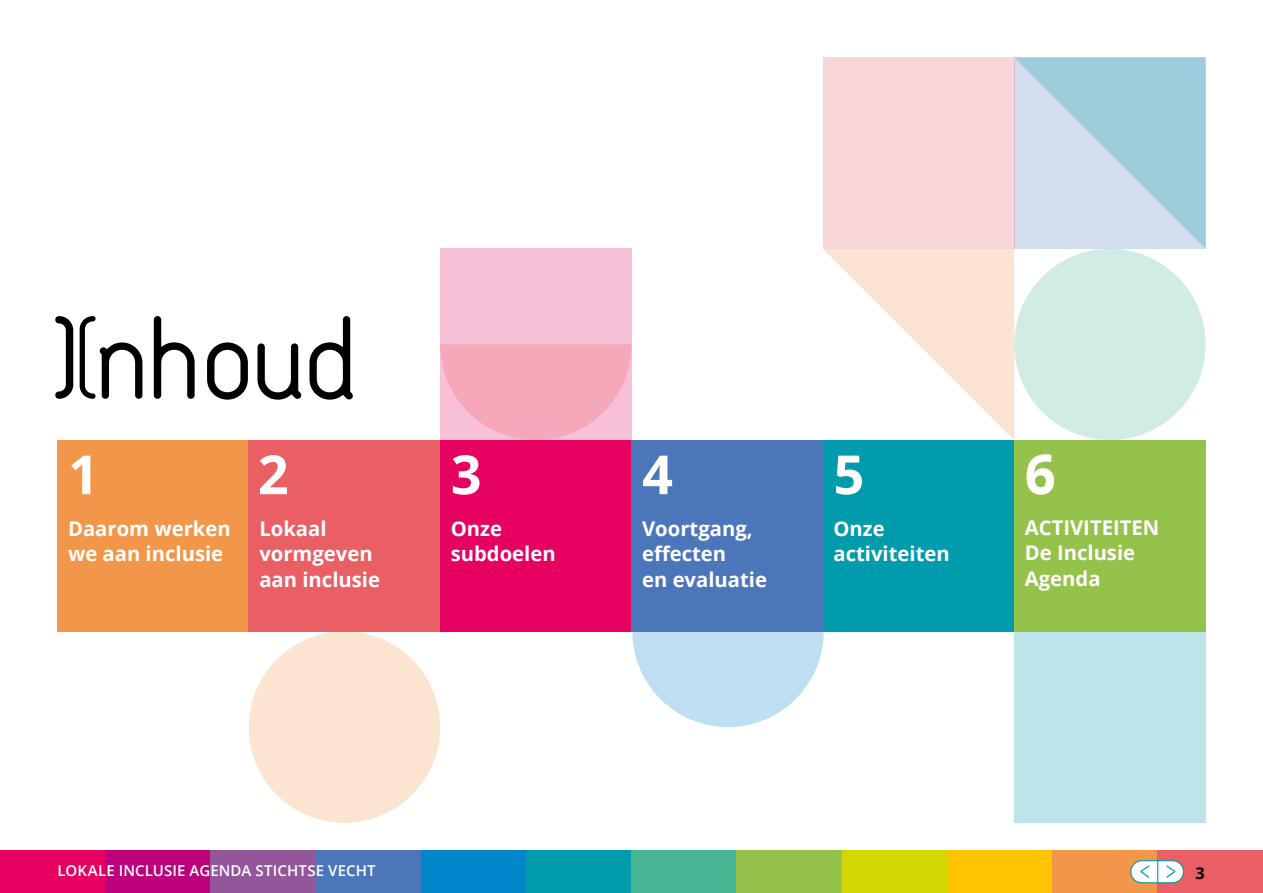
<style>
.page{position:relative;width:1263px;height:893px;background:#fff}
.page>*{position:absolute;margin:0;border:0;box-sizing:border-box;transform-origin:0 0}
.t1{font:115.5px "Stichtse Vecht";color:#000}
.t2{font:700 54px "Open Sans";color:#fff}
.t3{font:300 24.9px "Aktiv Grotesk Ex";color:#009bac;scale:.67 1}
.t4{font:700 20.25px/25.5px "Open Sans";color:#fff}
.t5{font:700 16.35px "Open Sans";color:#000}
.t6{font:600 15px "Open Sans";letter-spacing:.005em;color:#fff}
</style>
<div class="page">
<div style="left:947px;top:850px;width:105px;height:43px;background:#fdc400"></div>
<div style="left:1052px;top:850px;width:106px;height:43px;background:#f2974a"></div>
<div style="left:1158px;top:850px;width:105px;height:43px;background:#e95f63"></div>
<div style="left:0;top:850px;width:105px;height:43px;background:#e60060"></div>
<div style="left:105px;top:850px;width:105px;height:43px;background:#bd007b"></div>
<div style="left:210px;top:850px;width:106px;height:43px;background:#93569a"></div>
<div style="left:316px;top:850px;width:105px;height:43px;background:#4c76ba"></div>
<div style="left:421px;top:850px;width:105px;height:43px;background:#0086cb"></div>
<div style="left:526px;top:850px;width:105px;height:43px;background:#009bac"></div>
<div style="left:631px;top:850px;width:106px;height:43px;background:#46b594"></div>
<div style="left:737px;top:850px;width:105px;height:43px;background:#94c24a"></div>
<div style="left:842px;top:850px;width:105px;height:43px;background:#d4d600"></div>
<div style="left:1131px;top:861px;width:52px;height:22px;background:#fff;border-radius:11px"></div>
<div style="left:1130px;top:860px;width:54px;height:23px;border:1px solid #009bac;border-radius:11px"></div>
<svg style="left:1157px;top:860px;width:1px;height:23px"></svg>
<div style="left:1014px;top:631px;width:191px;height:192px;background:#bde5e9"></div>
<div style="left:440px;top:249px;width:191px;height:191px;background:#f8c0d7"></div>
<svg style="left:823px;top:57px;width:382px;height:383px"></svg>
<div style="left:249px;top:631px;width:191px;height:192px;background:#fbe4d0;border-radius:50%"></div>
<svg style="left:440px;top:344px;width:191px;height:96px"></svg>
<svg style="left:632px;top:631px;width:192px;height:96px"></svg>
<div style="left:1014px;top:249px;width:191px;height:191px;background:#d1ece4;border-radius:50%"></div>
<div style="left:57px;top:440px;width:192px;height:191px;background:#f2974a"></div>
<div style="left:440px;top:440px;width:191px;height:191px;background:#e60060"></div>
<div style="left:823px;top:440px;width:191px;height:191px;background:#009bac"></div>
<div style="left:1014px;top:440px;width:191px;height:191px;background:#94c24a"></div>
<div style="left:631px;top:440px;width:192px;height:191px;background:#4c76ba"></div>
<div style="left:249px;top:440px;width:191px;height:191px;background:#e95f63"></div>
<h1 class="t1" style="left:55px;top:309px;width:303px">Inhoud</h1>
<h2 class="t2" style="left:68px;top:436px;width:32px">1</h2>
<p class="t4" style="left:68px;top:515px;width:164px">Daarom werken we aan inclusie</p>
<h2 class="t2" style="left:258px;top:436px;width:32px">2</h2>
<h2 class="t2" style="left:451px;top:436px;width:32px">3</h2>
<p class="t4" style="left:451px;top:515px;width:106px">Onze subdoelen</p>
<p class="t4" style="left:833px;top:515px;width:118px">Onze activiteiten</p>
<h2 class="t2" style="left:642px;top:436px;width:32px">4</h2>
<h2 class="t2" style="left:833px;top:436px;width:32px">5</h2>
<p class="t4" style="left:259px;top:515px;width:122px">Lokaal vormgeven aan inclusie</p>
<p class="t4" style="left:642px;top:515px;width:126px">Voortgang, effecten<br>en evaluatie</p>
<h2 class="t2" style="left:1025px;top:436px;width:32px">6</h2>
<p class="t4" style="left:1025px;top:514px;width:136px">ACTIVITEITEN<br>De Inclusie<br>Agenda</p>
<p class="t6" style="left:57px;top:860px;width:320px">LOKALE INCLUSIE AGENDA STICHTSE VECHT</p>
<p class="t3" style="left:1139px;top:857px;width:19px">&lt;</p>
<p class="t5" style="left:1195px;top:861px;width:11px">3</p>
</div>
